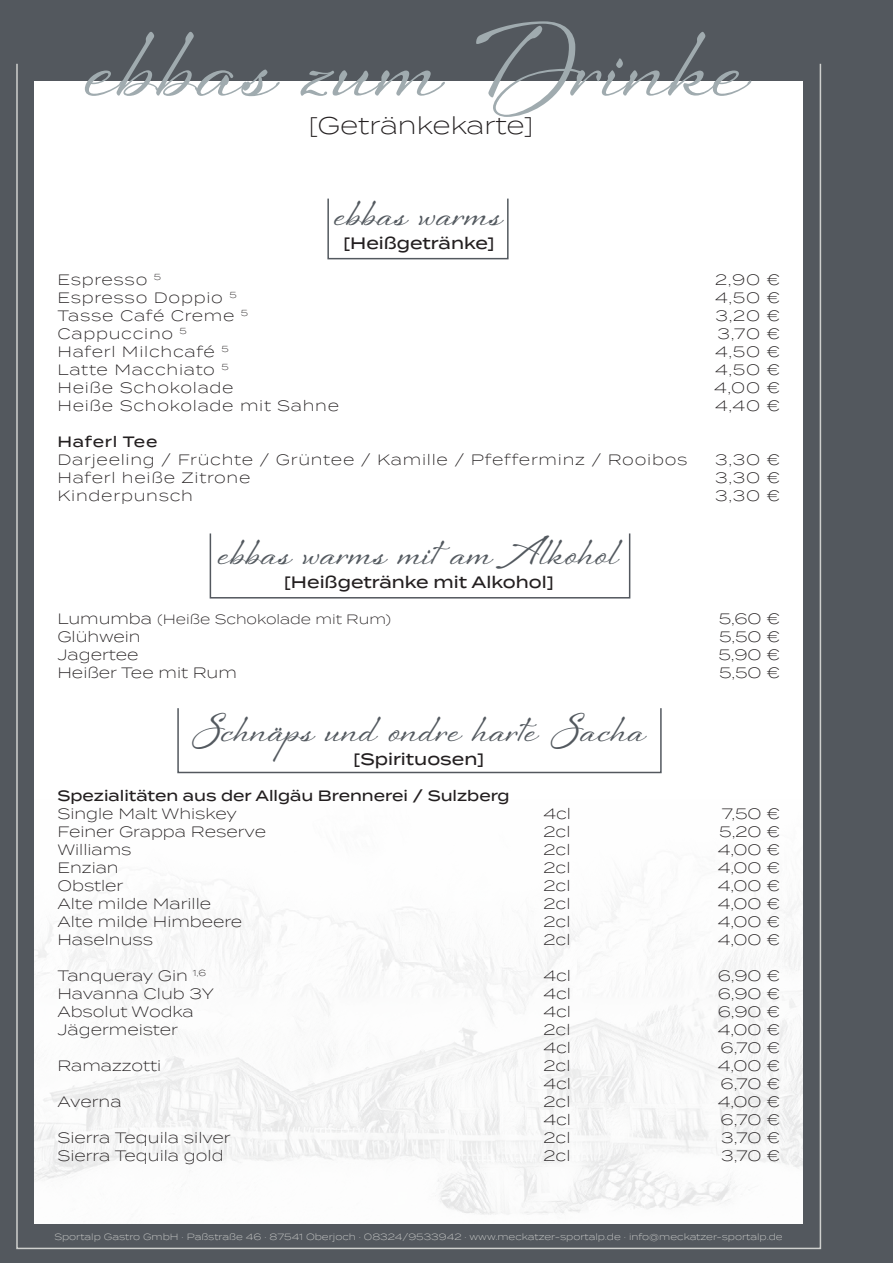
<style>
.page{position:relative;width:893px;height:1263px;background:#fff}
.page>*{position:absolute;margin:0;border:0;box-sizing:border-box;transform-origin:0 0}
.t1{font:700 97.5px "Sheila";letter-spacing:.025em;color:#a0abaf}
.t2{font:700 37.5px "Sheila";letter-spacing:.025em;color:#53595f}
.t3{font:300 24px "Termina";color:#231f20}
.t4{font:500 16.5px "Termina";color:#231f20}
.t5{font:300 15px "Termina";color:#231f20}
.t6{font:300 15px "Termina";letter-spacing:.05em;color:#231f20}
.t7{font:500 15px "Termina";color:#231f20}
.t8{font:300 15px "Termina";letter-spacing:.045em;color:#231f20}
.t9{font:500 15px "Termina";letter-spacing:.05em;color:#231f20}
.t10{font:300 13.5px "Termina";color:#231f20}
.t11{font:300 9px "Termina";color:#cfd0ce}
.s1{font-size:15px}
</style>
<div class="page">
<img style="left:34px;top:792px;width:770px;height:433px">
<div style="left:0;top:0;width:893px;height:81px;background:#53585e"></div>
<div style="left:0;top:1225px;width:884px;height:38px;background:#53585e"></div>
<div style="left:804px;top:0;width:89px;height:1263px;background:#53585e"></div>
<div style="left:0;top:0;width:34px;height:1263px;background:#53585e"></div>
<div style="left:327px;top:198px;width:182px;height:61px;border:2px solid #53595f"></div>
<div style="left:210px;top:533px;width:420px;height:65px;border:2px solid #53585e"></div>
<div style="left:177px;top:707px;width:485px;height:66px;border:2px solid #53585e"></div>
<h1 class="t1" style="left:88px;top:5px;width:661px">ebbas zum Drinke</h1>
<h3 class="t3" style="left:308px;top:109px;width:227px">[Getränkekarte]</h3>
<h2 class="t2" style="left:335px;top:190px;width:169px">ebbas warms</h2>
<p class="t4" style="left:343px;top:231px;width:153px">[Heißgetränke]</p>
<p class="t6" style="left:57px;top:269px;width:105px">Espresso <sup>5</sup></p>
<p class="t5" style="left:715px;top:269px;width:67px">2,90 €</p>
<p class="t6" style="left:57px;top:287px;width:181px">Espresso Doppio <sup>5</sup></p>
<p class="t5" style="left:715px;top:287px;width:67px">4,50 €</p>
<p class="t6" style="left:57px;top:305px;width:192px">Tasse Café Creme <sup>5</sup></p>
<p class="t5" style="left:715px;top:305px;width:66px">3,20 €</p>
<p class="t6" style="left:57px;top:323px;width:131px">Cappuccino <sup>5</sup></p>
<p class="t5" style="left:717px;top:323px;width:64px">3,70 €</p>
<p class="t6" style="left:57px;top:341px;width:173px">Haferl Milchcafé <sup>5</sup></p>
<p class="t5" style="left:715px;top:341px;width:67px">4,50 €</p>
<p class="t8" style="left:57px;top:359px;width:173px">Latte Macchiato <sup>5</sup></p>
<p class="t5" style="left:715px;top:359px;width:67px">4,50 €</p>
<p class="t6" style="left:57px;top:377px;width:178px">Heiße Schokolade</p>
<p class="t5" style="left:714px;top:377px;width:68px">4,00 €</p>
<p class="t6" style="left:57px;top:395px;width:283px">Heiße Schokolade mit Sahne</p>
<p class="t5" style="left:715px;top:395px;width:67px">4,40 €</p>
<p class="t9" style="left:57px;top:430px;width:102px">Haferl Tee</p>
<p class="t6" style="left:57px;top:449px;width:631px">Darjeeling / Früchte / Grüntee / Kamille / Pfefferminz / Rooibos</p>
<p class="t5" style="left:715px;top:449px;width:67px">3,30 €</p>
<p class="t6" style="left:57px;top:467px;width:194px">Haferl heiße Zitrone</p>
<p class="t5" style="left:715px;top:467px;width:67px">3,30 €</p>
<p class="t6" style="left:57px;top:485px;width:137px">Kinderpunsch</p>
<p class="t5" style="left:715px;top:485px;width:67px">3,30 €</p>
<h2 class="t2" style="left:219px;top:529px;width:401px">ebbas warms mit am Alkohol</h2>
<p class="t4" style="left:284px;top:570px;width:272px">[Heißgetränke mit Alkohol]</p>
<p class="t10" style="left:57px;top:609px;width:335px"><span class="s1">Lumumba</span> (Heiße Schokolade mit Rum)</p>
<p class="t5" style="left:719px;top:608px;width:63px">5,60 €</p>
<p class="t5" style="left:57px;top:626px;width:85px">Glühwein</p>
<p class="t5" style="left:719px;top:626px;width:63px">5,50 €</p>
<p class="t5" style="left:57px;top:644px;width:83px">Jagertee</p>
<p class="t5" style="left:718px;top:644px;width:63px">5,90 €</p>
<p class="t5" style="left:57px;top:662px;width:181px">Heißer Tee mit Rum</p>
<p class="t5" style="left:719px;top:662px;width:63px">5,50 €</p>
<h2 class="t2" style="left:192px;top:706px;width:455px">Schnäps und ondre harte Sacha</h2>
<p class="t4" style="left:353px;top:747px;width:133px">[Spirituosen]</p>
<p class="t7" style="left:57px;top:784px;width:454px">Spezialitäten aus der Allgäu Brennerei / Sulzberg</p>
<p class="t5" style="left:57px;top:803px;width:181px">Single Malt Whiskey</p>
<p class="t5" style="left:543px;top:803px;width:29px">4cl</p>
<p class="t5" style="left:722px;top:803px;width:60px">7,50 €</p>
<p class="t5" style="left:57px;top:821px;width:210px">Feiner Grappa Reserve</p>
<p class="t5" style="left:543px;top:821px;width:29px">2cl</p>
<p class="t5" style="left:719px;top:821px;width:62px">5,20 €</p>
<p class="t5" style="left:57px;top:839px;width:76px">Williams</p>
<p class="t5" style="left:543px;top:839px;width:29px">2cl</p>
<p class="t5" style="left:718px;top:839px;width:64px">4,00 €</p>
<p class="t5" style="left:57px;top:857px;width:63px">Enzian</p>
<p class="t5" style="left:543px;top:857px;width:29px">2cl</p>
<p class="t5" style="left:718px;top:857px;width:64px">4,00 €</p>
<p class="t5" style="left:57px;top:875px;width:68px">Obstler</p>
<p class="t5" style="left:543px;top:875px;width:29px">2cl</p>
<p class="t5" style="left:718px;top:875px;width:64px">4,00 €</p>
<p class="t5" style="left:57px;top:893px;width:155px">Alte milde Marille</p>
<p class="t5" style="left:543px;top:893px;width:29px">2cl</p>
<p class="t5" style="left:718px;top:893px;width:64px">4,00 €</p>
<p class="t5" style="left:57px;top:911px;width:186px">Alte milde Himbeere</p>
<p class="t5" style="left:543px;top:911px;width:29px">2cl</p>
<p class="t5" style="left:718px;top:911px;width:64px">4,00 €</p>
<p class="t5" style="left:57px;top:929px;width:97px">Haselnuss</p>
<p class="t5" style="left:543px;top:929px;width:29px">2cl</p>
<p class="t5" style="left:718px;top:929px;width:64px">4,00 €</p>
<p class="t5" style="left:57px;top:965px;width:150px">Tanqueray Gin <sup>1,6</sup></p>
<p class="t5" style="left:543px;top:965px;width:29px">4cl</p>
<p class="t5" style="left:718px;top:965px;width:64px">6,90 €</p>
<p class="t5" style="left:57px;top:983px;width:158px">Havanna Club 3Y</p>
<p class="t5" style="left:543px;top:983px;width:29px">4cl</p>
<p class="t5" style="left:718px;top:983px;width:64px">6,90 €</p>
<p class="t5" style="left:57px;top:1001px;width:138px">Absolut Wodka</p>
<p class="t5" style="left:543px;top:1001px;width:29px">4cl</p>
<p class="t5" style="left:718px;top:1001px;width:64px">6,90 €</p>
<p class="t5" style="left:57px;top:1019px;width:122px">Jägermeister</p>
<p class="t5" style="left:543px;top:1019px;width:29px">2cl</p>
<p class="t5" style="left:718px;top:1019px;width:64px">4,00 €</p>
<p class="t5" style="left:543px;top:1037px;width:29px">4cl</p>
<p class="t5" style="left:720px;top:1037px;width:61px">6,70 €</p>
<p class="t5" style="left:57px;top:1055px;width:105px">Ramazzotti</p>
<p class="t5" style="left:543px;top:1055px;width:29px">2cl</p>
<p class="t5" style="left:718px;top:1055px;width:64px">4,00 €</p>
<p class="t5" style="left:543px;top:1073px;width:29px">4cl</p>
<p class="t5" style="left:720px;top:1073px;width:61px">6,70 €</p>
<p class="t5" style="left:57px;top:1091px;width:66px">Averna</p>
<p class="t5" style="left:543px;top:1091px;width:29px">2cl</p>
<p class="t5" style="left:718px;top:1091px;width:64px">4,00 €</p>
<p class="t5" style="left:543px;top:1109px;width:29px">4cl</p>
<p class="t5" style="left:720px;top:1109px;width:61px">6,70 €</p>
<p class="t5" style="left:57px;top:1127px;width:175px">Sierra Tequila silver</p>
<p class="t5" style="left:543px;top:1127px;width:29px">2cl</p>
<p class="t5" style="left:721px;top:1127px;width:61px">3,70 €</p>
<p class="t5" style="left:57px;top:1145px;width:168px">Sierra Tequila gold</p>
<p class="t5" style="left:543px;top:1145px;width:29px">2cl</p>
<p class="t5" style="left:721px;top:1145px;width:61px">3,70 €</p>
<p class="t11" style="left:54px;top:1230px;width:730px">Sportalp Gastro GmbH · Paßstraße 46 · 87541 Oberjoch · 08324/9533942 · www.meckatzer-sportalp.de · info@meckatzer-sportalp.de</p>
</div>
